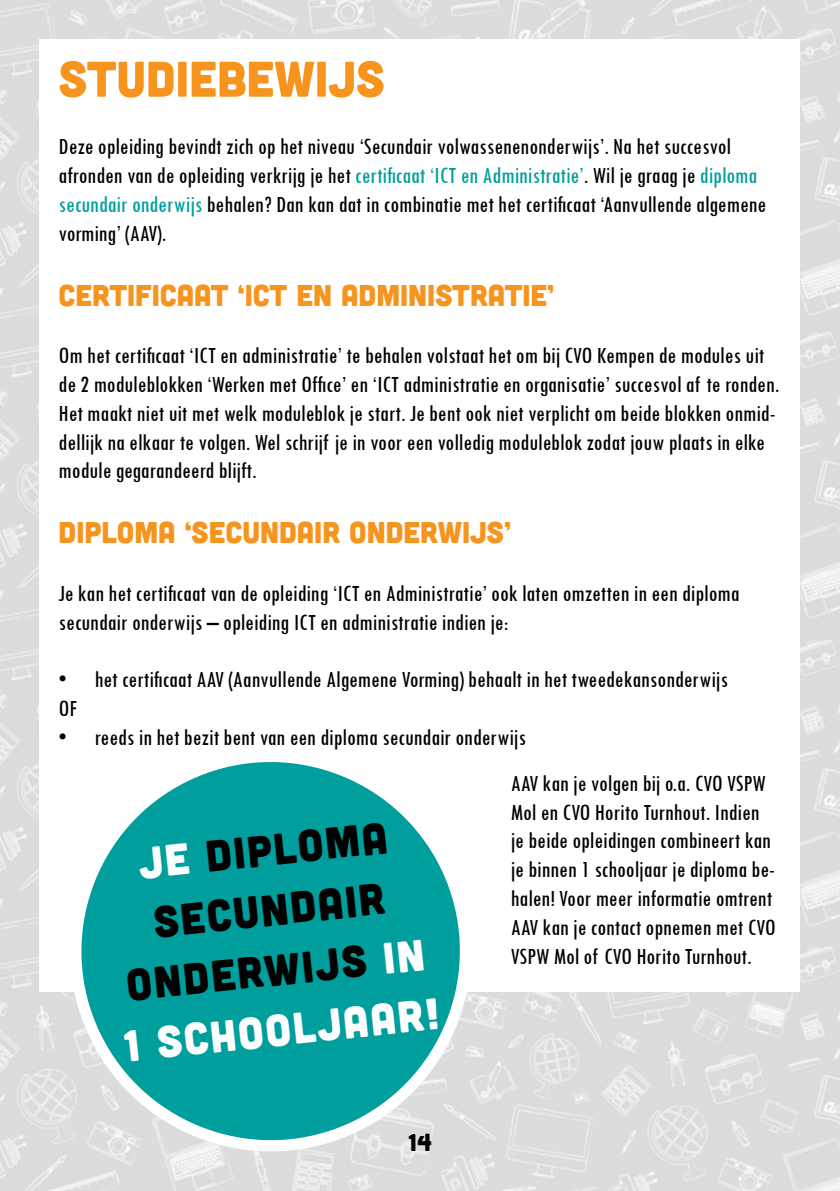
<style>
.page{position:relative;width:840px;height:1191px;background:#fff}
.page>*{position:absolute;margin:0;border:0;box-sizing:border-box;transform-origin:0 0}
.t1{font:50px "Cubano";color:#f7941e}
.t2{font:44px/60px "Cubano";color:#000;text-align:center}
.t3{font:30px "Cubano";color:#f7941e}
.t4{font:condensed 24px/28.8px "Tw Cen";color:#000}
.t5{font:24px "Cubano";color:#000}
.s1{color:#009e9d}
.s2{color:#fff}
</style>
<div class="page">
<img style="left:0;top:0;width:839px;height:1191px">
<div style="left:40px;top:40px;width:759px;height:952px;background:#fff"></div>
<svg style="left:48px;top:762px;width:444px;height:411px"></svg>
<h1 class="t1" style="left:59px;top:47px;width:327px">STUDIEBEWIJS</h1>
<p class="t4" style="left:59px;top:132px;width:708px">Deze opleiding bevindt zich op het niveau ‘Secundair volwassenenonderwijs’. Na het succesvol afronden van de opleiding verkrijg je het <span class="s1">certificaat ‘ICT en Administratie’</span>. Wil je graag je <span class="s1">diploma secundair onderwijs</span> behalen? Dan kan dat in combinatie met het certificaat ‘Aanvullende algemene vorming’ (AAV).</p>
<p class="t3" style="left:59px;top:276px;width:497px">CERTIFICAAT ‘ICT EN ADMINISTRATIE’</p>
<p class="t4" style="left:59px;top:341px;width:721px">Om het certificaat ‘ICT en administratie’ te behalen volstaat het om bij CVO Kempen de modules uit de 2 moduleblokken ‘Werken met Office’ en ‘ICT administratie en organisatie’ succesvol af te ronden.<br>Het maakt niet uit met welk moduleblok je start. Je bent ook niet verplicht om beide blokken onmid&shy;dellijk na elkaar te volgen. Wel schrijf je in voor een volledig moduleblok zodat jouw plaats in elke module gegarandeerd blijft.</p>
<p class="t3" style="left:59px;top:513px;width:453px">DIPLOMA ‘SECUNDAIR ONDERWIJS’</p>
<p class="t4" style="left:59px;top:578px;width:682px">Je kan het certificaat van de opleiding ‘ICT en Administratie’ ook laten omzetten in een diploma secundair onderwijs – opleiding ICT en administratie indien je:</p>
<p class="t4" style="left:59px;top:665px;width:670px">• het certificaat AAV (Aanvullende Algemene Vorming) behaalt in het tweedekansonderwijs<br>OF</p>
<p class="t4" style="left:59px;top:722px;width:468px">• reeds in het bezit bent van een diploma secundair onderwijs</p>
<h2 class="t2" style="left:102px;top:835px;width:319px;rotate:-6deg"><span class="s2">JE</span> DIPLOMA<br>SECUNDAIR<br>ONDERWIJS <span class="s2">IN<br>1 SCHOOLJAAR!</span></h2>
<p class="t5" style="left:408px;top:1127px;width:25px">14</p>
<p class="t4" style="left:510px;top:768px;width:266px">AAV kan je volgen bij o.a. CVO VSPW Mol en CVO Horito Turnhout. Indien je beide opleidingen combineert kan je binnen 1 schooljaar je diploma be&shy;halen! Voor meer informatie omtrent AAV kan je contact opnemen met CVO VSPW Mol of CVO Horito Turnhout.</p>
</div>
